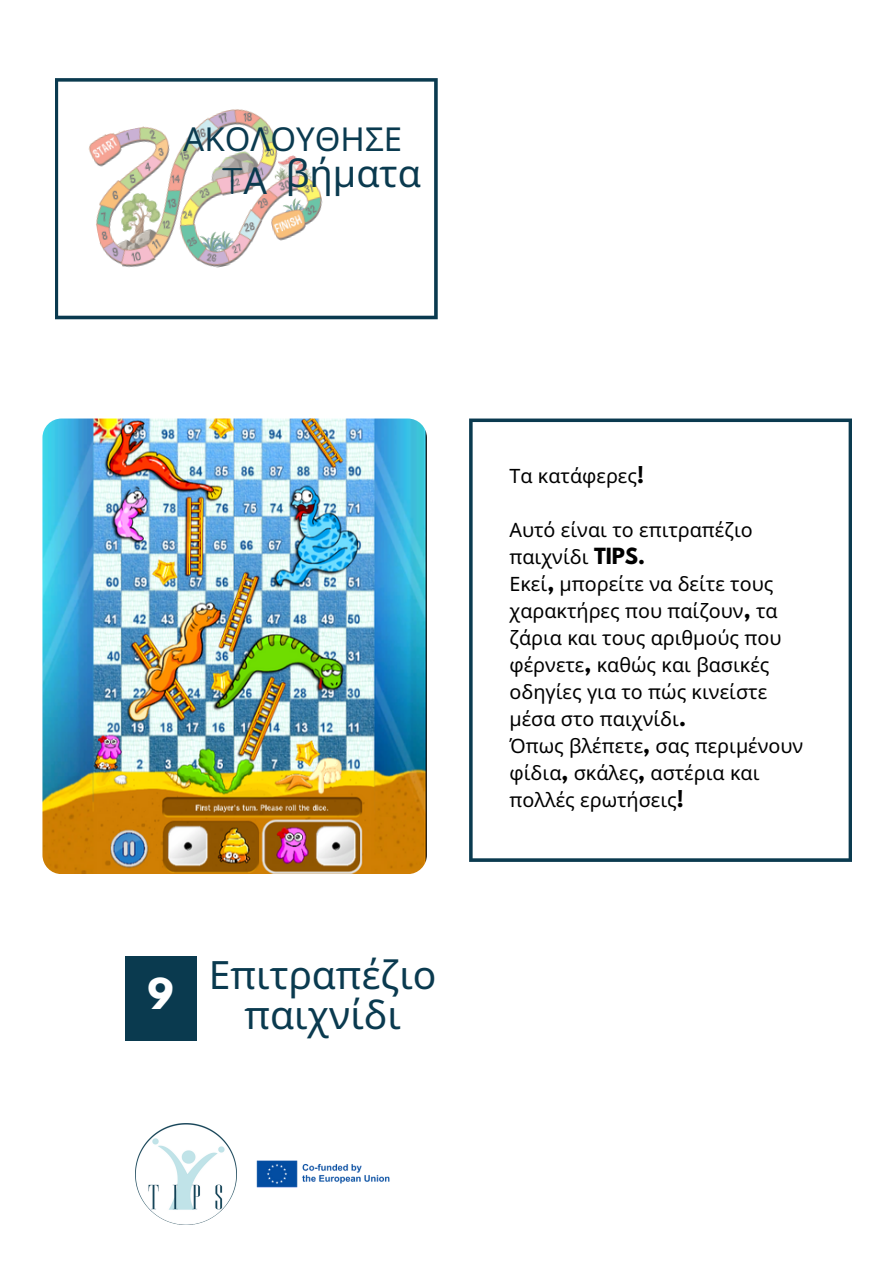
<style>
.page{position:relative;width:893px;height:1264px;background:#fff}
.page>*{position:absolute;margin:0;border:0;box-sizing:border-box;transform-origin:0 0}
.t1{font:39px/40.5px "Noto Sans";color:#0a3a4f;text-align:center}
.t2{font:37.8px "Noto Sans";color:#0a3a4f}
.t3{font:700 37.65px "League Spartan";color:#fff}
.t4{font:37.05px "Quicksand";color:#0a3a4f}
.t5{font:33px "Noto Sans";color:#0a3a4f}
.t6{font:19.65px/27px "Noto Sans";color:#000}
.s1{font-family:"Noto Sans"}
.s2{font-family:"League Spartan";font-weight:700}
</style>
<div class="page">
<svg style="left:55px;top:78px;width:382px;height:241px"></svg>
<div style="left:125px;top:956px;width:71px;height:85px;background:#0a3a4f"></div>
<img style="left:136px;top:1123px;width:100px;height:101px">
<img style="left:256px;top:1160px;width:134px;height:28px">
<img style="left:42px;top:418px;width:385px;height:455px;border-radius:19px">
<svg style="left:469px;top:418px;width:382px;height:443px"></svg>
<p class="t5" style="left:183px;top:116px;width:220px">ΑΚΟΛΟΥΘΗΣΕ</p>
<p class="t4" style="left:221px;top:156px;width:48px">T<span class="s1">Α</span></p>
<p class="t2" style="left:286px;top:146px;width:137px">βήματα</p>
<p class="t3" style="left:147px;top:974px;width:27px">9</p>
<p class="t1" style="left:209px;top:953px;width:229px">Επιτραπέζιο παιχνίδι</p>
<p class="t6" style="left:509px;top:461px;width:136px">Τα κατάφερες<span class="s2">!</span></p>
<p class="t6" style="left:509px;top:515px;width:245px">Αυτό είναι το επιτραπέζιο παιχνίδι <span class="s2">TIPS.</span></p>
<p class="t6" style="left:509px;top:569px;width:273px">Εκεί<span class="s2">,</span> μπορείτε να δείτε τους χαρακτήρες που παίζουν<span class="s2">,</span> τα ζάρια και τους αριθμούς που φέρνετε<span class="s2">,</span> καθώς και βασικές οδηγίες για το πώς κινείστε μέσα στο παιχνίδι<span class="s2">.</span></p>
<p class="t6" style="left:509px;top:731px;width:295px">Όπως βλέπετε<span class="s2">,</span> σας περιμένουν φίδια<span class="s2">,</span> σκάλες<span class="s2">,</span> αστέρια και πολλές ερωτήσεις<span class="s2">!</span></p>
</div>
